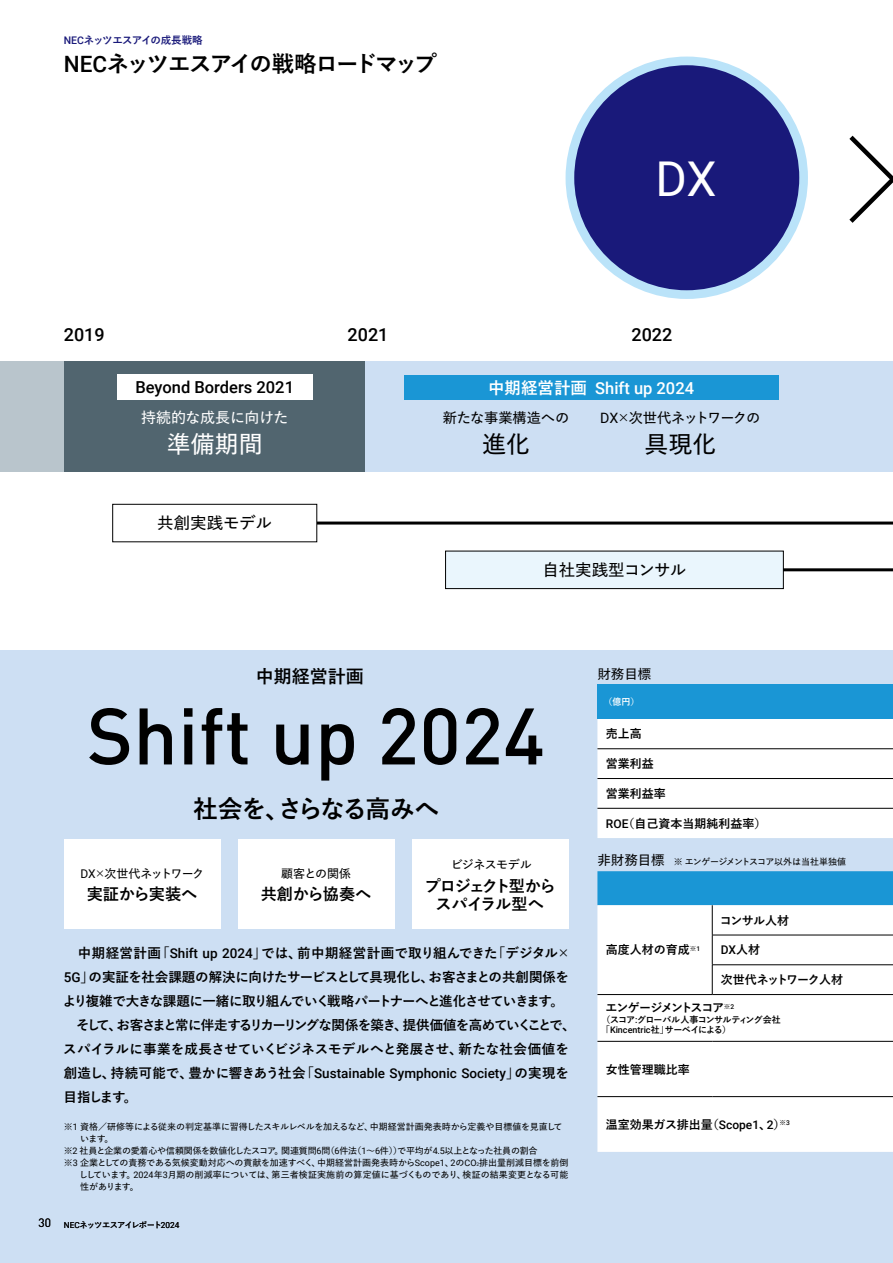
<style>
.page{position:relative;width:893px;height:1263px;background:#fff}
.page>*{position:absolute;margin:0;border:0;box-sizing:border-box;transform-origin:0 0}
.t1{font:500 78.6px "DIN Pro";color:#000}
.t2{font:48px "Roboto";color:#fff}
.t3{font:700 24.75px "Yu Go Pr 6 N";letter-spacing:-.06em;color:#000}
.t4{font:600 24px "Yu Go Pr 6 N";color:#000}
.t5{font:600 24px "Yu Go Pr 6 N";color:#fff}
.t6{font:700 22.5px "Yu Go Pr 6 N";letter-spacing:-.11em;color:#000}
.t7{font:500 18px "Roboto";color:#000}
.t8{font:700 18px "Yu Go Pr 6 N";color:#000}
.t9{font:500 16.5px "Roboto";color:#fff}
.t10{font:500 16.5px "Roboto";color:#000}
.t11{font:600 16.5px "Yu Go Pr 6 N";letter-spacing:-.03em;color:#000}
.t12{font:600 16.5px "Yu Go Pr 6 N";letter-spacing:-.005em;color:#000}
.t13{font:700 16.2px/18px "Yu Go Pr 6 N";letter-spacing:-.055em;color:#000;text-align:center}
.t14{font:700 16.2px "Yu Go Pr 6 N";letter-spacing:-.015em;color:#000}
.t15{font:600 15px "Yu Go Pr 6 N";letter-spacing:-.025em;color:#fff}
.t16{font:600 14.25px "Yu Go Pr 6 N";letter-spacing:-.065em;color:#000}
.t17{font:600 14.25px "Yu Go Pr 6 N";letter-spacing:-.015em;color:#000}
.t18{font:700 13.5px/24px "Yu Go Pr 6 N";letter-spacing:-.04em;color:#000}
.t19{font:500 13.5px "Roboto";color:#000}
.t20{font:600 13.5px "Yu Go Pr 6 N";color:#000}
.t21{font:700 12px "Yu Go Pr 6 N";color:#000}
.t22{font:600 12px "Yu Go Pr 6 N";letter-spacing:-.04em;color:#000}
.t23{font:700 12px "Yu Go Pr 6 N";letter-spacing:-.1em;color:#000}
.t24{font:600 12px "Yu Go Pr 6 N";letter-spacing:-.09em;color:#000}
.t25{font:700 12px "Yu Go Pr 6 N";letter-spacing:-.07em;color:#000}
.t26{font:500 12px "Roboto";color:#000}
.t27{font:700 10.5px "Yu Go Pr 6 N";letter-spacing:-.07em;color:#19197a}
.t28{font:600 9px "Yu Go Pr 6 N";letter-spacing:-.02em;color:#000}
.t29{font:600 9px "Yu Go Pr 6 N";letter-spacing:.01em;color:#000}
.t30{font:700 9px/10.5px "Yu Go Pr 6 N";letter-spacing:-.07em;color:#000}
.t31{font:600 9px "Yu Go Pr 6 N";letter-spacing:-.045em;color:#000}
.t32{font:700 9px "Yu Go Pr 6 N";color:#fff}
.t33{font:600 8.25px "Yu Go Pr 6 N";letter-spacing:-.1em;color:#000}
.s1{font-family:"Roboto";font-weight:500}
.s2{font-family:"Yu Go Pr 6 N";font-weight:700}
.s3{font-family:"Roboto";font-weight:400}
.s4{font-family:"Roboto";font-weight:400;font-size:4.95px}
.s5{font-family:"DIN Pro";font-weight:400;font-size:12px}
.s6{font-size:13.5px}
</style>
<div class="page">
<div style="left:0;top:650px;width:893px;height:613px;background:#cddff3"></div>
<div style="left:0;top:361px;width:893px;height:111px;background:#b9c5cc"></div>
<div style="left:64px;top:361px;width:302px;height:111px;background:#51656f"></div>
<div style="left:366px;top:361px;width:527px;height:111px;background:#cddff3"></div>
<hr style="left:303px;top:521px;width:590px;height:3px;background:#000">
<hr style="left:587px;top:568px;width:306px;height:3px;background:#000">
<div style="left:113px;top:504px;width:204px;height:38px;background:#fff"></div>
<div style="left:112px;top:504px;width:205px;height:38px;border:1px solid #000"></div>
<div style="left:446px;top:551px;width:337px;height:38px;background:#eaf6fd"></div>
<div style="left:445px;top:551px;width:339px;height:38px;border:1px solid #000"></div>
<div style="left:64px;top:840px;width:156px;height:89px;background:#fff"></div>
<div style="left:238px;top:840px;width:156px;height:89px;background:#fff"></div>
<div style="left:412px;top:840px;width:156px;height:89px;background:#fff"></div>
<div style="left:597px;top:871px;width:296px;height:34px;background:#1a96d5"></div>
<div style="left:597px;top:905px;width:296px;height:247px;background:#fff"></div>
<hr style="left:597px;top:1096px;width:115px;height:1px;background:#000">
<hr style="left:712px;top:1096px;width:181px;height:1px;background:#000">
<hr style="left:597px;top:1041px;width:115px;height:1px;background:#000">
<hr style="left:712px;top:1041px;width:181px;height:1px;background:#000">
<hr style="left:597px;top:994px;width:115px;height:1px;background:#000">
<hr style="left:712px;top:994px;width:181px;height:1px;background:#000">
<hr style="left:712px;top:935px;width:181px;height:1px;background:#000">
<hr style="left:712px;top:964px;width:181px;height:1px;background:#000">
<hr style="left:712px;top:905px;width:1px;height:30px;background:#000">
<svg style="left:712px;top:935px;width:1px;height:59px"></svg>
<div style="left:597px;top:685px;width:296px;height:34px;background:#1a96d5"></div>
<div style="left:597px;top:719px;width:296px;height:119px;background:#fff"></div>
<hr style="left:597px;top:748px;width:296px;height:1px;background:#000">
<hr style="left:597px;top:778px;width:296px;height:1px;background:#000">
<hr style="left:597px;top:808px;width:296px;height:1px;background:#000">
<div style="left:404px;top:375px;width:374px;height:25px;background:#1a96d5"></div>
<div style="left:117px;top:374px;width:196px;height:26px;background:#fff"></div>
<div style="left:566px;top:57px;width:242px;height:242px;background:#bae3f9;border-radius:50%"></div>
<div style="left:574px;top:65px;width:225px;height:225px;background:#19197a;border-radius:50%"></div>
<svg style="left:849px;top:135px;width:44px;height:88px"></svg>
<p class="t27" style="left:64px;top:35px;width:141px"><span class="s1">NEC</span>ネッツエスアイの成長戦略</p>
<h3 class="t6" style="left:64px;top:51px;width:375px"><span class="s1">NEC</span>ネッツエスアイの戦略ロードマップ</h3>
<h2 class="t2" style="left:655px;top:145px;width:63px">DX</h2>
<h3 class="t7" style="left:64px;top:322px;width:42px">2019</h3>
<h3 class="t7" style="left:348px;top:322px;width:42px">2021</h3>
<h3 class="t7" style="left:631px;top:322px;width:42px">2022</h3>
<p class="t10" style="left:135px;top:376px;width:160px">Beyond Borders 2021</p>
<p class="t15" style="left:141px;top:404px;width:149px">持続的な成長に向けた</p>
<h3 class="t5" style="left:167px;top:422px;width:97px">準備期間</h3>
<p class="t12" style="left:157px;top:508px;width:116px">共創実践モデル</p>
<p class="t9" style="left:488px;top:376px;width:208px"><span class="s2">中期経営計画</span> Shift up 2024</p>
<p class="t17" style="left:443px;top:404px;width:128px">新たな事業構造への</p>
<h3 class="t4" style="left:482px;top:422px;width:49px">進化</h3>
<p class="t16" style="left:600px;top:404px;width:162px"><span class="s3">DX</span>×次世代ネットワークの</p>
<h3 class="t4" style="left:644px;top:422px;width:73px">具現化</h3>
<p class="t11" style="left:542px;top:555px;width:145px">自社実践型コンサル</p>
<h3 class="t8" style="left:256px;top:666px;width:109px">中期経営計画</h3>
<h1 class="t1" style="left:87px;top:672px;width:460px">Shift up 2024</h1>
<h3 class="t3" style="left:193px;top:795px;width:248px">社会を、さらなる高みへ</h3>
<p class="t22" style="left:451px;top:854px;width:83px">ビジネスモデル</p>
<p class="t13" style="left:425px;top:877px;width:133px">プロジェクト型からスパイラル型へ</p>
<p class="t18" style="left:63px;top:941px;width:514px">　中期経営計画「<span class="s1">Shift up 2024</span>」では、前中期経営計画で取り組んできた「デジタル× <span class="s1">5G</span>」の実証を社会課題の解決に向けたサービスとして具現化し、お客さまとの共創関係をより複雑で大きな課題に一緒に取り組んでいく戦略パートナーへと進化させていきます。　そして、お客さまと常に伴走するリカーリングな関係を築き、提供価値を高めていくことで、スパイラルに事業を成長させていくビジネスモデルへと発展させ、新たな社会価値を</p>
<p class="t19" style="left:64px;top:1063px;width:507px"><span class="s2">創造し、持続可能で、豊かに響きあう社会「</span>Sustainable Symphonic Society<span class="s2">」の実現を</span></p>
<p class="t18" style="left:64px;top:1085px;width:75px">目指します。</p>
<p class="t22" style="left:281px;top:862px;width:71px">顧客との関係</p>
<p class="t14" style="left:261px;top:885px;width:112px">共創から協奏へ</p>
<p class="t24" style="left:81px;top:862px;width:125px"><span class="s3">DX</span>×次世代ネットワーク</p>
<p class="t14" style="left:87px;top:885px;width:112px">実証から実装へ</p>
<p class="t28" style="left:64px;top:1118px;width:500px">※<span class="s3">1</span> 資格／研修等による従来の判定基準に習得したスキルレベルを加えるなど、中期経営計画発表時から定義や目標値を見直して</p>
<p class="t28" style="left:80px;top:1130px;width:35px">います。</p>
<p class="t28" style="left:64px;top:1142px;width:475px">※<span class="s3">2</span> 社員と企業の愛着心や信頼関係を数値化したスコア。関連質問<span class="s3">6</span>問（<span class="s3">6</span>件法（<span class="s3">1</span>～<span class="s3">6</span>件））で平均が<span class="s3">4.5</span>以上となった社員の割合</p>
<p class="t28" style="left:64px;top:1154px;width:506px">※<span class="s3">3</span> 企業としての責務である気候変動対応への貢献を加速すべく、中期経営計画発表時から<span class="s3">Scope1</span>、<span class="s3">2</span>の<span class="s3">CO</span><span class="s4">2</span>排出量削減目標を前倒</p>
<p class="t29" style="left:79px;top:1166px;width:491px">ししています。<span class="s3">2024</span>年<span class="s3">3</span>月期の削減率については、第三者検証実施前の算定値に基づくものであり、検証の結果変更となる可能</p>
<p class="t28" style="left:80px;top:1178px;width:60px">性があります。</p>
<p class="t33" style="left:38px;top:1217px;width:143px"><span class="s5">30</span> <span class="s3">NEC</span>ネッツエスアイレポート<span class="s3">2024</span></p>
<p class="t20" style="left:597px;top:661px;width:55px">財務目標</p>
<p class="t32" style="left:604px;top:697px;width:37px">（億円）</p>
<p class="t21" style="left:606px;top:727px;width:37px">売上高</p>
<p class="t21" style="left:606px;top:757px;width:49px">営業利益</p>
<p class="t21" style="left:606px;top:787px;width:61px">営業利益率</p>
<p class="t21" style="left:606px;top:816px;width:162px"><span class="s1">ROE</span>（自己資本当期純利益率）</p>
<p class="t31" style="left:597px;top:854px;width:250px"><span class="s6">非財務目標</span>　※ エンゲージメントスコア以外は当社単独値</p>
<p class="t21" style="left:720px;top:913px;width:71px">コンサル人材</p>
<p class="t26" style="left:721px;top:942px;width:41px">DX<span class="s2">人材</span></p>
<p class="t25" style="left:721px;top:973px;width:124px">次世代ネットワーク人材</p>
<p class="t23" style="left:606px;top:1001px;width:130px">エンゲージメントスコア<sup>※</sup><sup>2</sup></p>
<p class="t30" style="left:605px;top:1014px;width:177px;text-indent:-4px">（スコア<span class="s1">:</span>グローバル人事コンサルティング会社｢<span class="s1">Kincentric</span>社｣サーベイによる）</p>
<p class="t21" style="left:606px;top:1062px;width:85px">女性管理職比率</p>
<p class="t21" style="left:606px;top:943px;width:96px">高度人材の育成<sup>※</sup><sup>1</sup></p>
<p class="t21" style="left:606px;top:1118px;width:185px">温室効果ガス排出量（<span class="s1">Scope1</span>、<span class="s1">2</span>）<sup>※</sup><sup>3</sup></p>
</div>
